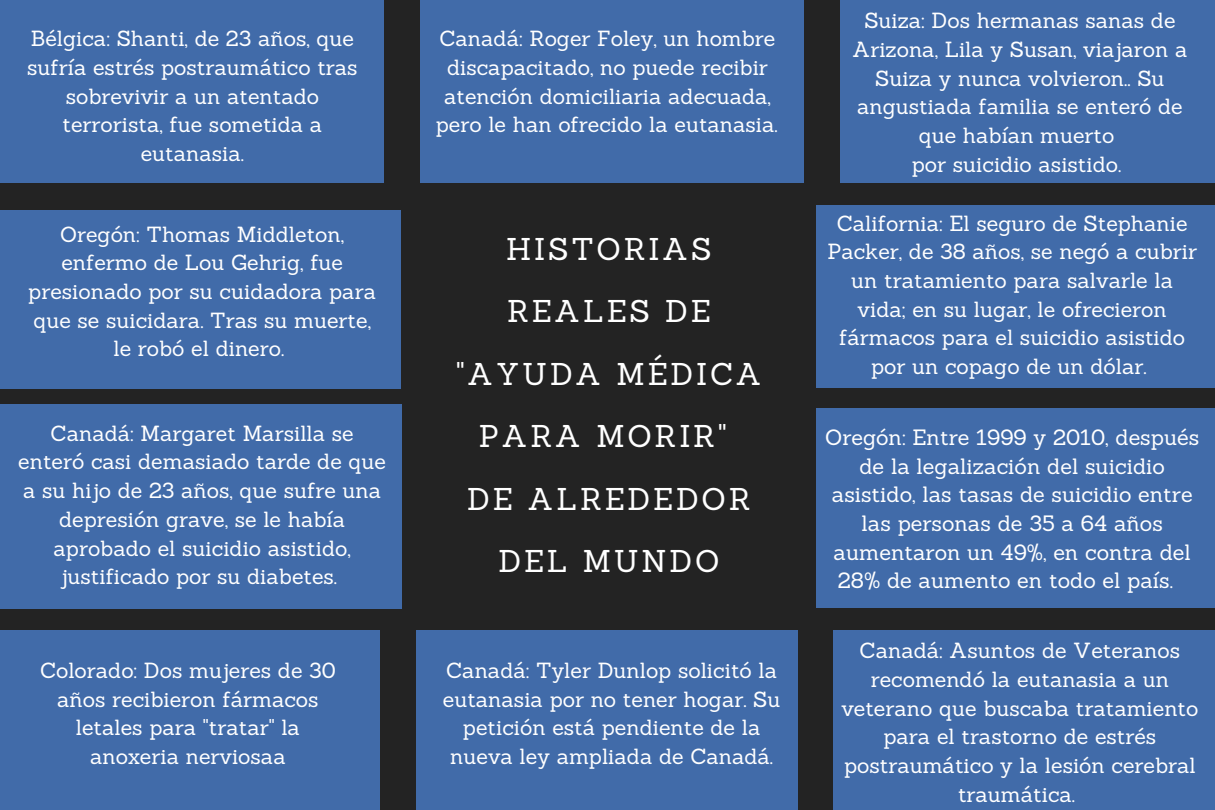
<style>
.page{position:relative;width:1215px;height:810px;background:#232323}
.page>*{position:absolute;margin:0;border:0;box-sizing:border-box;transform-origin:0 0}
.t1{font:30.82px/62.6px "Sanchez";letter-spacing:.09em;color:#fff;text-align:center}
.t2{font:21.6px "Sanchez";color:#fff}
.t3{font:21.38px/28.8px "Sanchez";color:#fff;text-align:center}
</style>
<div class="page">
<div style="left:0;top:210px;width:401px;height:179px;background:#416ba9"></div>
<div style="left:816px;top:205px;width:399px;height:182px;background:#416ba9"></div>
<div style="left:0;top:405px;width:401px;height:204px;background:#416ba9"></div>
<div style="left:816px;top:408px;width:399px;height:199px;background:#416ba9"></div>
<div style="left:0;top:0;width:383px;height:182px;background:#416ba9"></div>
<div style="left:420px;top:0;width:383px;height:182px;background:#416ba9"></div>
<div style="left:840px;top:0;width:375px;height:182px;background:#416ba9"></div>
<div style="left:0;top:630px;width:379px;height:180px;background:#416ba9"></div>
<div style="left:417px;top:630px;width:381px;height:180px;background:#416ba9"></div>
<div style="left:833px;top:630px;width:382px;height:180px;background:#416ba9"></div>
<p class="t3" style="left:27px;top:24px;width:332px">Bélgica: Shanti, de 23 años, que sufría estrés postraumático tras sobrevivir a un atentado terrorista, fue sometida a eutanasia.</p>
<p class="t3" style="left:28px;top:219px;width:349px">Oregón: Thomas Middleton, enfermo de Lou Gehrig, fue presionado por su cuidadora para que se suicidara. Tras su muerte, le robó el dinero.</p>
<p class="t3" style="left:18px;top:419px;width:369px">Canadá: Margaret Marsilla se enteró casi demasiado tarde de que a su hijo de 23 años, que sufre una depresión grave, se le había aprobado el suicidio asistido, justificado por su diabetes.</p>
<p class="t3" style="left:40px;top:656px;width:297px">Colorado: Dos mujeres de 30 años recibieron fármacos letales para "tratar" la anoxeria nerviosaa</p>
<p class="t3" style="left:436px;top:24px;width:344px">Canadá: Roger Foley, un hombre discapacitado, no puede recibir atención domiciliaria adecuada, pero le han ofrecido la eutanasia.</p>
<h1 class="t1" style="left:456px;top:217px;width:307px">HISTORIAS<br>REALES DE "AYUDA MÉDICA<br>PARA MORIR"<br>DE ALREDEDOR<br>DEL MUNDO</h1>
<p class="t3" style="left:443px;top:656px;width:339px">Canadá: Tyler Dunlop solicitó la eutanasia por no tener hogar. Su petición está pendiente de la nueva ley ampliada de Canadá.</p>
<p class="t3" style="left:852px;top:6px;width:336px">Suiza: Dos hermanas sanas de<br>Arizona, Lila y Susan, viajaron a<br>Suiza y nunca volvieron.. Su angustiada familia se enteró de que habían muerto<br>por suicidio asistido.</p>
<p class="t3" style="left:827px;top:208px;width:371px">California: El seguro de Stephanie<br>Packer, de 38 años, se negó a cubrir un tratamiento para salvarle la vida; en su lugar, le ofrecieron fármacos para el suicidio asistido por un copago de un dólar.</p>
<p class="t2" style="left:825px;top:423px;width:376px">Oregón: Entre 1999 y 2010, después</p>
<p class="t2" style="left:859px;top:452px;width:307px">de la legalización del suicidio</p>
<p class="t2" style="left:832px;top:481px;width:362px">asistido, las tasas de suicidio entre</p>
<p class="t2" style="left:862px;top:509px;width:303px">las personas de 35 a 64 años</p>
<p class="t2" style="left:834px;top:538px;width:359px">aumentaron un 49%, en contra del</p>
<p class="t2" style="left:838px;top:567px;width:337px">28% de aumento en todo el país.</p>
<p class="t3" style="left:841px;top:636px;width:359px">Canadá: Asuntos de Veteranos recomendó la eutanasia a un veterano que buscaba tratamiento para el trastorno de estrés postraumático y la lesión cerebral traumática.</p>
</div>
